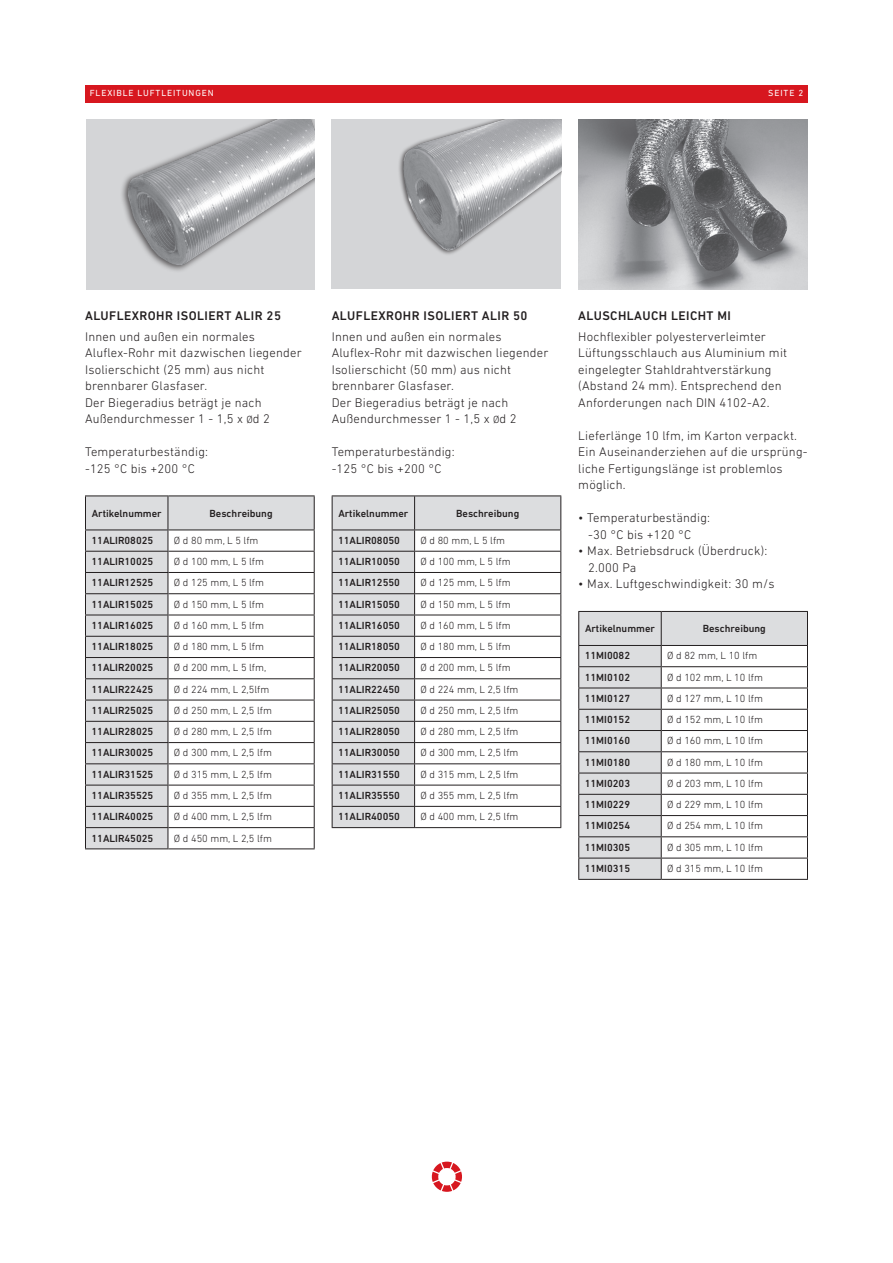
<style>
.page{position:relative;width:893px;height:1263px;background:#fff}
.page>*{position:absolute;margin:0;border:0;box-sizing:border-box;transform-origin:0 0}
.t1{font:300 12.75px/16.5px "DIN Next LT Pro";letter-spacing:.015em;color:#231f20}
.t2{font:500 12.75px "DIN Next LT Pro";letter-spacing:.035em;color:#231f20}
.t3{font:300 10.5px "DIN Next LT Pro";color:#231f20}
.t4{font:500 10.5px "DIN Next LT Pro";color:#231f20}
.t5{font:9px "DIN Next LT Pro";letter-spacing:.1em;color:#fff}
.s1{font-size:10.5px}
</style>
<div class="page">
<svg style="left:432px;top:1161px;width:30px;height:31px"></svg>
<div style="left:85px;top:85px;width:723px;height:17px;background:#d7171f"></div>
<hr style="left:85px;top:495px;width:83px;height:1px;background:#231f20">
<hr style="left:168px;top:495px;width:147px;height:1px;background:#231f20">
<svg style="left:85px;top:496px;width:230px;height:353px"></svg>
<hr style="left:168px;top:848px;width:147px;height:1px;background:#231f20">
<hr style="left:332px;top:495px;width:83px;height:1px;background:#231f20">
<hr style="left:415px;top:495px;width:146px;height:1px;background:#231f20">
<svg style="left:332px;top:496px;width:229px;height:332px"></svg>
<hr style="left:415px;top:827px;width:146px;height:1px;background:#231f20">
<hr style="left:578px;top:879px;width:84px;height:1px;background:#231f20">
<svg style="left:578px;top:611px;width:230px;height:268px"></svg>
<hr style="left:662px;top:879px;width:146px;height:1px;background:#231f20">
<div style="left:86px;top:119px;width:229px;height:170px;background:#d4d5d7"></div>
<img style="left:121px;top:119px;width:194px;height:152px">
<div style="left:332px;top:120px;width:229px;height:169px;background:#d4d5d7"></div>
<img style="left:399px;top:120px;width:162px;height:135px">
<img style="left:578px;top:119px;width:230px;height:171px">
<p class="t5" style="left:90px;top:88px;width:126px">FLEXIBLE LUFTLEITUNGEN</p>
<p class="t5" style="left:768px;top:88px;width:37px">SEITE 2</p>
<p class="t2" style="left:85px;top:308px;width:197px">ALUFLEXROHR ISOLIERT ALIR 25</p>
<p class="t1" style="left:85px;top:328px;width:218px">Innen und außen ein normales<br>Aluflex-Rohr mit dazwischen liegender<br>Isolierschicht (25 mm) aus nicht brennbarer Glasfaser.<br>Der Biegeradius beträgt je nach<br>Außendurchmesser 1 - 1,5 x <span class="s1">Ø</span>d 2</p>
<p class="t1" style="left:85px;top:444px;width:125px">Temperaturbeständig: -125 °C bis +200 °C</p>
<p class="t4" style="left:92px;top:507px;width:71px">Artikelnummer</p>
<p class="t4" style="left:210px;top:507px;width:65px">Beschreibung</p>
<p class="t4" style="left:91px;top:534px;width:63px">11ALIR08025</p>
<p class="t3" style="left:174px;top:534px;width:86px">Ø d 80 mm, L 5 lfm</p>
<p class="t4" style="left:91px;top:555px;width:63px">11ALIR10025</p>
<p class="t3" style="left:174px;top:555px;width:92px">Ø d 100 mm, L 5 lfm</p>
<p class="t4" style="left:91px;top:577px;width:63px">11ALIR12525</p>
<p class="t3" style="left:174px;top:577px;width:92px">Ø d 125 mm, L 5 lfm</p>
<p class="t4" style="left:91px;top:598px;width:63px">11ALIR15025</p>
<p class="t3" style="left:174px;top:598px;width:92px">Ø d 150 mm, L 5 lfm</p>
<p class="t4" style="left:91px;top:619px;width:63px">11ALIR16025</p>
<p class="t3" style="left:174px;top:619px;width:92px">Ø d 160 mm, L 5 lfm</p>
<p class="t4" style="left:91px;top:640px;width:63px">11ALIR18025</p>
<p class="t3" style="left:174px;top:640px;width:92px">Ø d 180 mm, L 5 lfm</p>
<p class="t4" style="left:91px;top:662px;width:63px">11ALIR20025</p>
<p class="t3" style="left:174px;top:662px;width:94px">Ø d 200 mm, L 5 lfm,</p>
<p class="t4" style="left:91px;top:683px;width:63px">11ALIR22425</p>
<p class="t3" style="left:174px;top:683px;width:97px">Ø d 224 mm, L 2,5lfm</p>
<p class="t4" style="left:91px;top:704px;width:63px">11ALIR25025</p>
<p class="t3" style="left:174px;top:704px;width:99px">Ø d 250 mm, L 2,5 lfm</p>
<p class="t4" style="left:91px;top:725px;width:63px">11ALIR28025</p>
<p class="t3" style="left:174px;top:726px;width:99px">Ø d 280 mm, L 2,5 lfm</p>
<p class="t4" style="left:91px;top:747px;width:63px">11ALIR30025</p>
<p class="t3" style="left:174px;top:747px;width:99px">Ø d 300 mm, L 2,5 lfm</p>
<p class="t4" style="left:91px;top:768px;width:63px">11ALIR31525</p>
<p class="t3" style="left:174px;top:768px;width:99px">Ø d 315 mm, L 2,5 lfm</p>
<p class="t4" style="left:91px;top:789px;width:63px">11ALIR35525</p>
<p class="t3" style="left:174px;top:789px;width:99px">Ø d 355 mm, L 2,5 lfm</p>
<p class="t4" style="left:91px;top:810px;width:63px">11ALIR40025</p>
<p class="t3" style="left:174px;top:811px;width:99px">Ø d 400 mm, L 2,5 lfm</p>
<p class="t4" style="left:91px;top:832px;width:63px">11ALIR45025</p>
<p class="t3" style="left:174px;top:832px;width:99px">Ø d 450 mm, L 2,5 lfm</p>
<p class="t2" style="left:332px;top:308px;width:197px">ALUFLEXROHR ISOLIERT ALIR 50</p>
<p class="t1" style="left:332px;top:328px;width:218px">Innen und außen ein normales<br>Aluflex-Rohr mit dazwischen liegender<br>Isolierschicht (50 mm) aus nicht brennbarer Glasfaser.<br>Der Biegeradius beträgt je nach<br>Außendurchmesser 1 - 1,5 x <span class="s1">Ø</span>d 2</p>
<p class="t1" style="left:332px;top:444px;width:125px">Temperaturbeständig: -125 °C bis +200 °C</p>
<p class="t4" style="left:338px;top:507px;width:71px">Artikelnummer</p>
<p class="t4" style="left:456px;top:507px;width:65px">Beschreibung</p>
<p class="t4" style="left:338px;top:534px;width:63px">11ALIR08050</p>
<p class="t3" style="left:421px;top:534px;width:86px">Ø d 80 mm, L 5 lfm</p>
<p class="t4" style="left:338px;top:555px;width:63px">11ALIR10050</p>
<p class="t3" style="left:421px;top:555px;width:92px">Ø d 100 mm, L 5 lfm</p>
<p class="t4" style="left:338px;top:577px;width:63px">11ALIR12550</p>
<p class="t3" style="left:421px;top:577px;width:92px">Ø d 125 mm, L 5 lfm</p>
<p class="t4" style="left:338px;top:598px;width:63px">11ALIR15050</p>
<p class="t3" style="left:421px;top:598px;width:92px">Ø d 150 mm, L 5 lfm</p>
<p class="t4" style="left:338px;top:619px;width:63px">11ALIR16050</p>
<p class="t3" style="left:421px;top:619px;width:92px">Ø d 160 mm, L 5 lfm</p>
<p class="t4" style="left:338px;top:640px;width:63px">11ALIR18050</p>
<p class="t3" style="left:421px;top:640px;width:92px">Ø d 180 mm, L 5 lfm</p>
<p class="t4" style="left:338px;top:662px;width:63px">11ALIR20050</p>
<p class="t3" style="left:421px;top:662px;width:92px">Ø d 200 mm, L 5 lfm</p>
<p class="t4" style="left:338px;top:683px;width:63px">11ALIR22450</p>
<p class="t3" style="left:421px;top:683px;width:99px">Ø d 224 mm, L 2,5 lfm</p>
<p class="t4" style="left:338px;top:704px;width:63px">11ALIR25050</p>
<p class="t3" style="left:421px;top:704px;width:99px">Ø d 250 mm, L 2,5 lfm</p>
<p class="t4" style="left:338px;top:725px;width:63px">11ALIR28050</p>
<p class="t3" style="left:421px;top:726px;width:99px">Ø d 280 mm, L 2,5 lfm</p>
<p class="t4" style="left:338px;top:747px;width:63px">11ALIR30050</p>
<p class="t3" style="left:421px;top:747px;width:99px">Ø d 300 mm, L 2,5 lfm</p>
<p class="t4" style="left:338px;top:768px;width:63px">11ALIR31550</p>
<p class="t3" style="left:421px;top:768px;width:99px">Ø d 315 mm, L 2,5 lfm</p>
<p class="t4" style="left:338px;top:789px;width:63px">11ALIR35550</p>
<p class="t3" style="left:421px;top:789px;width:99px">Ø d 355 mm, L 2,5 lfm</p>
<p class="t4" style="left:338px;top:810px;width:63px">11ALIR40050</p>
<p class="t3" style="left:421px;top:811px;width:99px">Ø d 400 mm, L 2,5 lfm</p>
<p class="t2" style="left:578px;top:308px;width:154px">ALUSCHLAUCH LEICHT MI</p>
<p class="t1" style="left:578px;top:328px;width:210px">Hochflexibler polyesterverleimter Lüftungsschlauch aus Aluminium mit eingelegter Stahldrahtverstärkung (Abstand 24 mm). Entsprechend den Anforderungen nach DIN 4102-A2.</p>
<p class="t1" style="left:578px;top:427px;width:231px">Lieferlänge 10 lfm, im Karton verpackt.<br>Ein Auseinanderziehen auf die ursprüng&shy;liche Fertigungslänge ist problemlos möglich.</p>
<p class="t1" style="left:588px;top:510px;width:123px;text-indent:-10px">• Temperaturbeständig: -30 °C bis +120 °C</p>
<p class="t1" style="left:588px;top:543px;width:180px;text-indent:-10px">• Max. Betriebsdruck (Überdruck):<br>2.000 Pa</p>
<p class="t1" style="left:578px;top:576px;width:198px">• Max. Luftgeschwindigkeit: 30 m/s</p>
<p class="t4" style="left:585px;top:623px;width:71px">Artikelnummer</p>
<p class="t4" style="left:703px;top:623px;width:65px">Beschreibung</p>
<p class="t4" style="left:585px;top:650px;width:47px">11MI0082</p>
<p class="t3" style="left:667px;top:650px;width:92px">Ø d 82 mm, L 10 lfm</p>
<p class="t4" style="left:585px;top:671px;width:47px">11MI0102</p>
<p class="t3" style="left:667px;top:671px;width:97px">Ø d 102 mm, L 10 lfm</p>
<p class="t4" style="left:585px;top:692px;width:47px">11MI0127</p>
<p class="t3" style="left:667px;top:692px;width:97px">Ø d 127 mm, L 10 lfm</p>
<p class="t4" style="left:585px;top:713px;width:47px">11MI0152</p>
<p class="t3" style="left:667px;top:713px;width:97px">Ø d 152 mm, L 10 lfm</p>
<p class="t4" style="left:585px;top:735px;width:47px">11MI0160</p>
<p class="t3" style="left:667px;top:735px;width:97px">Ø d 160 mm, L 10 lfm</p>
<p class="t4" style="left:585px;top:756px;width:47px">11MI0180</p>
<p class="t3" style="left:667px;top:756px;width:97px">Ø d 180 mm, L 10 lfm</p>
<p class="t4" style="left:585px;top:777px;width:47px">11MI0203</p>
<p class="t3" style="left:667px;top:777px;width:97px">Ø d 203 mm, L 10 lfm</p>
<p class="t4" style="left:585px;top:798px;width:47px">11MI0229</p>
<p class="t3" style="left:667px;top:798px;width:97px">Ø d 229 mm, L 10 lfm</p>
<p class="t4" style="left:585px;top:820px;width:47px">11MI0254</p>
<p class="t3" style="left:667px;top:820px;width:97px">Ø d 254 mm, L 10 lfm</p>
<p class="t4" style="left:585px;top:841px;width:47px">11MI0305</p>
<p class="t3" style="left:667px;top:841px;width:97px">Ø d 305 mm, L 10 lfm</p>
<p class="t4" style="left:585px;top:862px;width:47px">11MI0315</p>
<p class="t3" style="left:667px;top:862px;width:97px">Ø d 315 mm, L 10 lfm</p>
</div>
